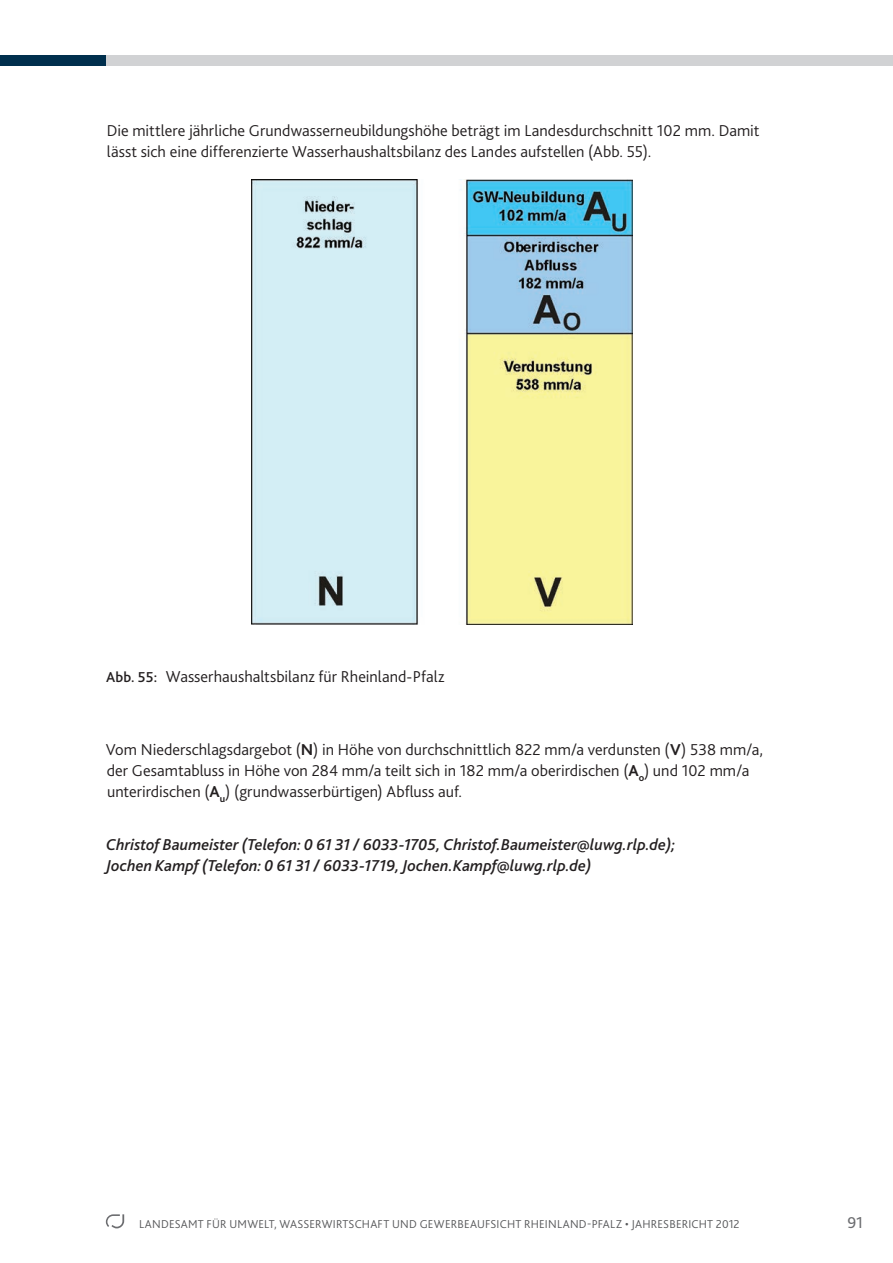
<style>
.page{position:relative;width:893px;height:1263px;background:#fff}
.page>*{position:absolute;margin:0;border:0;box-sizing:border-box;transform-origin:0 0}
.t1{font:300 16.5px/21px "Bliss 2";color:#231f20}
.t2{font:italic 500 16.5px/21px "Bliss 2";color:#231f20}
.t3{font:16.5px "Bliss 2";color:#6c6d70}
.t4{font:300 12px "Bliss 2";letter-spacing:.02em;color:#57585a}
.s1{font-weight:500;font-size:15px}
.s2{font-weight:700}
</style>
<div class="page">
<div style="left:0;top:55px;width:106px;height:11px;background:#002f4d"></div>
<div style="left:106px;top:55px;width:787px;height:11px;background:#d1d2d4"></div>
<svg style="left:106px;top:1214px;width:18px;height:14px"></svg>
<img style="left:252px;top:179px;width:380px;height:446px">
<p class="t1" style="left:107px;top:119px;width:654px">Die mittlere jährliche Grundwasserneubildungshöhe beträgt im Landesdurchschnitt 102 mm. Damit lässt sich eine differenzierte Wasserhaushaltsbilanz des Landes aufstellen (Abb. 55).</p>
<p class="t1" style="left:106px;top:665px;width:340px"><span class="s1">Abb. 55:</span> Wasserhaushaltsbilanz für Rheinland-Pfalz</p>
<p class="t1" style="left:106px;top:739px;width:659px">Vom N iederschlagsdargebot (<span class="s2">N</span>) in H öhe von durchschnittlich 822 mm/a verdunsten (<span class="s2">V</span>) 538 mm/a, der Gesamtabluss in H öhe von 284 mm/a teilt sich in 182 mm/a oberirdischen (<span class="s2">A</span><sub>o</sub>) und 102 mm/a unterirdischen (<span class="s2">A</span><sub>u</sub>) (grundwasserbürtigen) Abfluss auf.</p>
<p class="t2" style="left:106px;top:833px;width:571px">Christof Baumeister (Telefon: 0 61 31 / 6033-1705, Christof.Baumeister@luwg.rlp.de);<br>Jochen Kampf (Telefon: 0 61 31 / 6033-1719, Jochen.Kampf@luwg.rlp.de)</p>
<p class="t4" style="left:139px;top:1216px;width:602px">Landesamt für Umwelt, Wasserwirtschaft u nd Gewerbeau fsicht Rheinland-Pfalz • Jahresbericht 2012</p>
<p class="t3" style="left:847px;top:1212px;width:17px">91</p>
</div>
